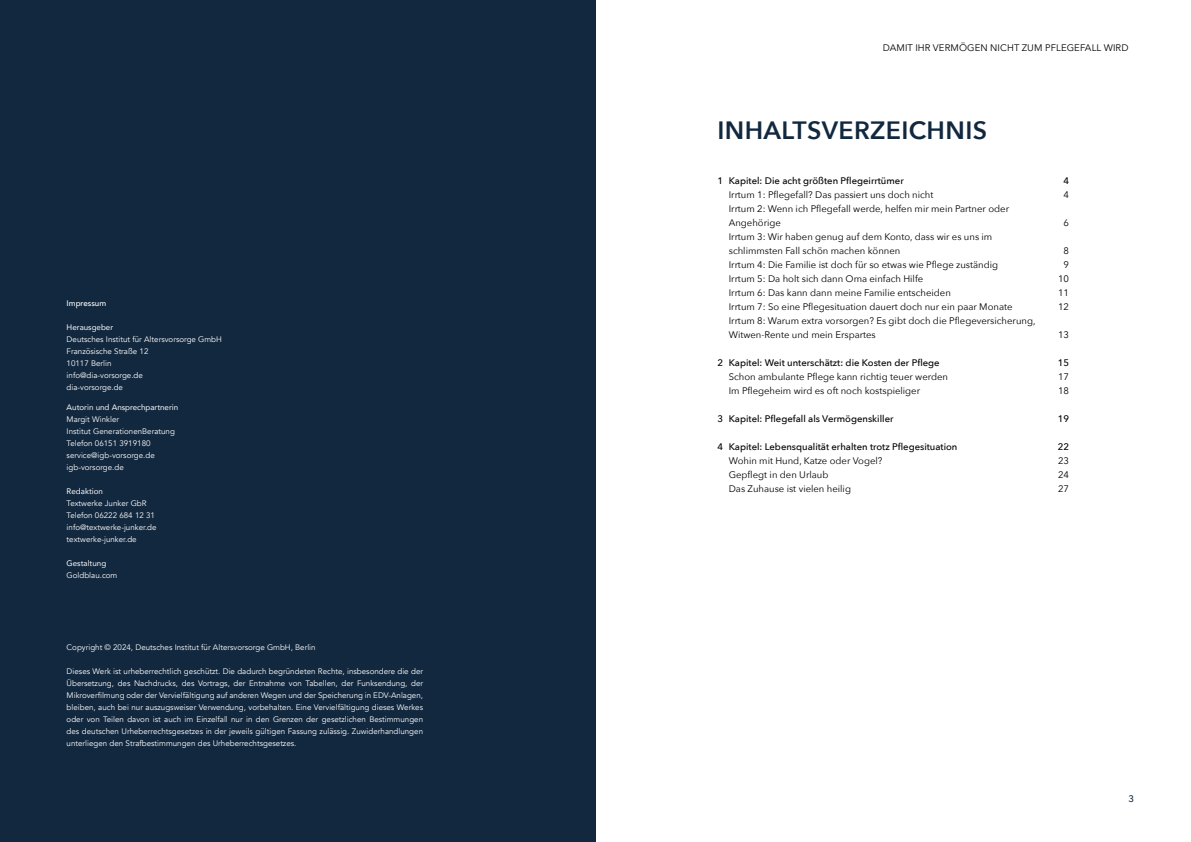
<style>
.page{position:relative;width:1191px;height:842px;background:#fff}
.page>*{position:absolute;margin:0;border:0;box-sizing:border-box;transform-origin:0 0}
.t1{font:600 25px "Avenir Next";letter-spacing:.015em;color:#12283f}
.t2{font:9.5px/14px "Avenir Next";color:#000}
.t3{font:500 9.5px "Avenir Next";color:#000}
.t4{font:500 9.5px "Avenir Next";color:#12283f}
.t5{font:8px/12px "Avenir";color:#fff}
.t6{font:8px "Avenir";color:#fff}
.t7{font:500 8px "Avenir";color:#fff}
</style>
<div class="page">
<div style="left:0;top:0;width:595px;height:842px;background:#12283f"></div>
<p class="t7" style="left:67px;top:296px;width:41px">Impressum</p>
<p class="t6" style="left:67px;top:320px;width:48px">Herausgeber</p>
<p class="t5" style="left:67px;top:333px;width:157px">Deutsches Institut für Altersvorsorge GmbH<br>Französische Straße 12<br>10117 Berlin<br>info@dia-vorsorge.de<br>dia-vorsorge.de</p>
<p class="t6" style="left:67px;top:400px;width:113px">Autorin und Ansprechpartnerin</p>
<p class="t5" style="left:67px;top:413px;width:110px">Margit Winkler<br>Institut GenerationenBeratung<br>Telefon 06151 3919180 service@igb-vorsorge.de igb-vorsorge.de</p>
<p class="t6" style="left:67px;top:484px;width:38px">Redaktion</p>
<p class="t5" style="left:67px;top:497px;width:91px">Textwerke Junker GbR<br>Telefon 06222 684 12 31 info@textwerke-junker.de textwerke-junker.de</p>
<p class="t6" style="left:67px;top:556px;width:41px">Gestaltung</p>
<p class="t5" style="left:67px;top:569px;width:52px">Goldblau.com</p>
<p class="t5" style="left:67px;top:641px;width:250px">Copyright © 2024, Deutsches Institut für Altersvorsorge GmbH, Berlin</p>
<p class="t5" style="left:67px;top:665px;width:358px;text-align:justify">Dieses Werk ist urheberrechtlich geschützt. Die dadurch begründeten Rechte, insbesondere die der Übersetzung, des Nachdrucks, des Vortrags, der Entnahme von Tabellen, der Funksendung, der Mikroverfilmung oder der Vervielfältigung auf anderen Wegen und der Speicherung in EDV-Anlagen, bleiben, auch bei nur auszugsweiser Verwendung, vorbehalten. Eine Vervielfältigung dieses Werkes oder von Teilen davon ist auch im Einzelfall nur in den Grenzen der gesetzlichen Bestimmungen des deutschen Urheberrechtsgesetzes in der jeweils gültigen Fassung zulässig. Zuwiderhandlungen unterliegen den Strafbestimmungen des Urheberrechtsgesetzes.</p>
<p class="t2" style="left:882px;top:40px;width:247px">DAMIT IHR VERMÖGEN NICHT ZUM PFLEGEFALL WIRD</p>
<h1 class="t1" style="left:717px;top:109px;width:271px">INHALTSVERZEICHNIS</h1>
<p class="t3" style="left:717px;top:172px;width:188px">1 Kapitel: Die acht größten Pflegeirrtümer</p>
<p class="t3" style="left:1063px;top:172px;width:7px">4</p>
<p class="t2" style="left:729px;top:187px;width:206px">Irrtum 1: Pflegefall? Das passiert uns doch nicht</p>
<p class="t2" style="left:1063px;top:187px;width:7px">4</p>
<p class="t2" style="left:729px;top:201px;width:282px">Irrtum 2: Wenn ich Pflegefall werde, helfen mir mein Partner oder<br>Angehörige</p>
<p class="t2" style="left:1063px;top:215px;width:7px">6</p>
<p class="t2" style="left:729px;top:229px;width:265px">Irrtum 3: Wir haben genug auf dem Konto, dass wir es uns im schlimmsten Fall schön machen können</p>
<p class="t2" style="left:1063px;top:243px;width:7px">8</p>
<p class="t2" style="left:729px;top:257px;width:271px">Irrtum 4: Die Familie ist doch für so etwas wie Pflege zuständig</p>
<p class="t2" style="left:1063px;top:257px;width:7px">9</p>
<p class="t2" style="left:729px;top:271px;width:196px">Irrtum 5: Da holt sich dann Oma einfach Hilfe</p>
<p class="t2" style="left:1058px;top:271px;width:13px">10</p>
<p class="t2" style="left:729px;top:285px;width:224px">Irrtum 6: Das kann dann meine Familie entscheiden</p>
<p class="t2" style="left:1058px;top:285px;width:13px">11</p>
<p class="t2" style="left:729px;top:299px;width:285px">Irrtum 7: So eine Pflegesituation dauert doch nur ein paar Monate</p>
<p class="t2" style="left:1058px;top:299px;width:13px">12</p>
<p class="t2" style="left:729px;top:313px;width:308px">Irrtum 8: Warum extra vorsorgen? Es gibt doch die Pflegeversicherung,<br>Witwen-Rente und mein Erspartes</p>
<p class="t2" style="left:1058px;top:327px;width:13px">13</p>
<p class="t3" style="left:717px;top:354px;width:224px">2 Kapitel: Weit unterschätzt: die Kosten der Pflege</p>
<p class="t3" style="left:1057px;top:354px;width:13px">15</p>
<p class="t2" style="left:729px;top:369px;width:221px">Schon ambulante Pflege kann richtig teuer werden</p>
<p class="t2" style="left:1058px;top:369px;width:13px">17</p>
<p class="t2" style="left:729px;top:383px;width:193px">Im Pflegeheim wird es oft noch kostspieliger</p>
<p class="t2" style="left:1058px;top:383px;width:13px">18</p>
<p class="t3" style="left:717px;top:410px;width:178px">3 Kapitel: Pflegefall als Vermögenskiller</p>
<p class="t3" style="left:1057px;top:410px;width:13px">19</p>
<p class="t3" style="left:717px;top:438px;width:241px">4 Kapitel: Lebensqualität erhalten trotz Pflegesituation</p>
<p class="t3" style="left:1057px;top:438px;width:13px">22</p>
<p class="t2" style="left:729px;top:453px;width:155px">Wohin mit Hund, Katze oder Vogel?</p>
<p class="t2" style="left:1058px;top:453px;width:13px">23</p>
<p class="t2" style="left:729px;top:467px;width:101px">Gepflegt in den Urlaub</p>
<p class="t2" style="left:1058px;top:467px;width:13px">24</p>
<p class="t2" style="left:729px;top:481px;width:124px">Das Zuhause ist vielen heilig</p>
<p class="t2" style="left:1058px;top:481px;width:13px">27</p>
<p class="t4" style="left:1128px;top:791px;width:7px">3</p>
</div>
